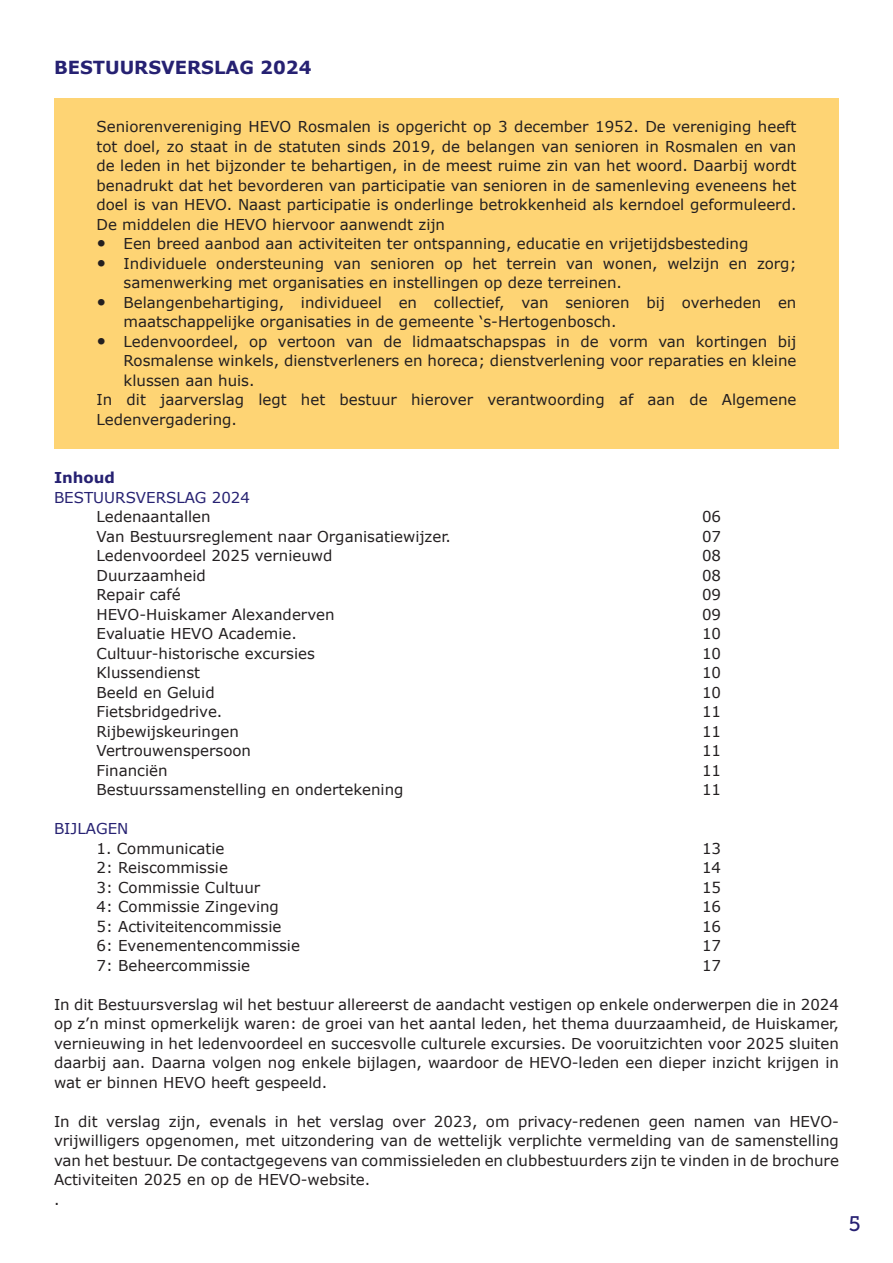
<style>
.page{position:relative;width:893px;height:1263px;background:#fff}
.page>*{position:absolute;margin:0;border:0;box-sizing:border-box;transform-origin:0 0}
.t1{font:21px "Museo Slab 500";color:#262072}
.t2{font:700 18px "Verdana";color:#262172}
.t3{font:15px/19.5px "Verdana";color:#231f20;text-align:justify}
.t4{font:15px "Verdana";color:#262172}
.t5{font:700 15px "Verdana";color:#262172}
.s1{font-size:18px}
</style>
<div class="page">
<div style="left:54px;top:98px;width:785px;height:351px;background:#fed474"></div>
<p class="t2" style="left:54px;top:54px;width:259px">BESTUURSVERSLAG 2024</p>
<p class="t3" style="left:97px;top:117px;width:701px">Seniorenvereniging HEVO Rosmalen is opgericht op 3 december 1952. De vereniging heeft tot doel, zo staat in de statuten sinds 2019, de belangen van senioren in Rosmalen en van de leden in het bijzonder te behartigen, in de meest ruime zin van het woord. Daarbij wordt benadrukt dat het bevorderen van participatie van senioren in de samenleving eveneens het doel is van HEVO. Naast participatie is onderlinge betrokkenheid als kerndoel geformuleerd.<br>De middelen die HEVO hiervoor aanwendt zijn</p>
<p class="t3" style="left:97px;top:234px;width:653px"><span class="s1">•</span> Een breed aanbod aan activiteiten ter ontspanning, educatie en vrijetijdsbesteding</p>
<p class="t3" style="left:124px;top:253px;width:674px;text-indent:-27px"><span class="s1">•</span> Individuele ondersteuning van senioren op het terrein van wonen, welzijn en zorg; samenwerking met organisaties en instellingen op deze terreinen.</p>
<p class="t3" style="left:124px;top:292px;width:674px;text-indent:-27px"><span class="s1">•</span> Belangenbehartiging, individueel en collectief, van senioren bij overheden en maatschappelijke organisaties in de gemeente ‘s-Hertogenbosch.</p>
<p class="t3" style="left:124px;top:331px;width:674px;text-indent:-27px"><span class="s1">•</span> Ledenvoordeel, op vertoon van de lidmaatschapspas in de vorm van kortingen bij Rosmalense winkels, dienstverleners en horeca; dienstverlening voor reparaties en kleine klussen aan huis.</p>
<p class="t3" style="left:97px;top:390px;width:701px">In dit jaarverslag legt het bestuur hierover verantwoording af aan de Algemene<br>Ledenvergadering.</p>
<p class="t5" style="left:54px;top:467px;width:63px">Inhoud</p>
<p class="t4" style="left:54px;top:487px;width:198px">BESTUURSVERSLAG 2024</p>
<p class="t3" style="left:97px;top:507px;width:116px">Ledenaantallen</p>
<p class="t3" style="left:702px;top:507px;width:21px">06</p>
<p class="t3" style="left:97px;top:526px;width:356px">Van Bestuursreglement naar Organisatiewijzer.</p>
<p class="t3" style="left:702px;top:526px;width:21px">07</p>
<p class="t3" style="left:97px;top:546px;width:238px">Ledenvoordeel 2025 vernieuwd</p>
<p class="t3" style="left:702px;top:546px;width:21px">08</p>
<p class="t3" style="left:97px;top:565px;width:111px">Duurzaamheid</p>
<p class="t3" style="left:702px;top:565px;width:21px">08</p>
<p class="t3" style="left:97px;top:585px;width:86px">Repair café</p>
<p class="t3" style="left:702px;top:585px;width:21px">09</p>
<p class="t3" style="left:97px;top:604px;width:239px">HEVO-Huiskamer Alexanderven</p>
<p class="t3" style="left:702px;top:604px;width:21px">09</p>
<p class="t3" style="left:97px;top:624px;width:202px">Evaluatie HEVO Academie.</p>
<p class="t3" style="left:702px;top:624px;width:21px">10</p>
<p class="t3" style="left:97px;top:643px;width:220px">Cultuur-historische excursies</p>
<p class="t3" style="left:702px;top:643px;width:21px">10</p>
<p class="t3" style="left:97px;top:663px;width:105px">Klussendienst</p>
<p class="t3" style="left:702px;top:663px;width:21px">10</p>
<p class="t3" style="left:97px;top:682px;width:120px">Beeld en Geluid</p>
<p class="t3" style="left:702px;top:682px;width:21px">10</p>
<p class="t3" style="left:97px;top:702px;width:127px">Fietsbridgedrive.</p>
<p class="t3" style="left:702px;top:702px;width:21px">11</p>
<p class="t3" style="left:97px;top:721px;width:144px">Rijbewijskeuringen</p>
<p class="t3" style="left:702px;top:721px;width:21px">11</p>
<p class="t3" style="left:97px;top:741px;width:156px">Vertrouwenspersoon</p>
<p class="t3" style="left:702px;top:741px;width:21px">11</p>
<p class="t3" style="left:97px;top:760px;width:73px">Financiën</p>
<p class="t3" style="left:702px;top:760px;width:21px">11</p>
<p class="t3" style="left:97px;top:780px;width:309px">Bestuurssamenstelling en ondertekening</p>
<p class="t3" style="left:702px;top:780px;width:21px">11</p>
<p class="t4" style="left:54px;top:818px;width:76px">BIJLAGEN</p>
<p class="t3" style="left:97px;top:838px;width:129px">1. Communicatie</p>
<p class="t3" style="left:702px;top:838px;width:21px">13</p>
<p class="t3" style="left:97px;top:858px;width:133px">2: Reiscommissie</p>
<p class="t3" style="left:702px;top:858px;width:21px">14</p>
<p class="t3" style="left:97px;top:877px;width:165px">3: Commissie Cultuur</p>
<p class="t3" style="left:702px;top:877px;width:21px">15</p>
<p class="t3" style="left:97px;top:897px;width:184px">4: Commissie Zingeving</p>
<p class="t3" style="left:702px;top:897px;width:21px">16</p>
<p class="t3" style="left:97px;top:916px;width:186px">5: Activiteitencommissie</p>
<p class="t3" style="left:702px;top:916px;width:21px">16</p>
<p class="t3" style="left:97px;top:936px;width:205px">6: Evenementencommissie</p>
<p class="t3" style="left:702px;top:936px;width:21px">17</p>
<p class="t3" style="left:97px;top:955px;width:155px">7: Beheercommissie</p>
<p class="t3" style="left:702px;top:955px;width:21px">17</p>
<p class="t3" style="left:54px;top:994px;width:786px">In dit Bestuursverslag wil het bestuur allereerst de aandacht vestigen op enkele onderwerpen die in 2024 op z’n minst opmerkelijk waren: de groei van het aantal leden, het thema duurzaamheid, de Huiskamer, vernieuwing in het ledenvoordeel en succesvolle culturele excursies. De vooruitzichten voor 2025 sluiten daarbij aan. Daarna volgen nog enkele bijlagen, waardoor de HEVO-leden een dieper inzicht krijgen in wat er binnen HEVO heeft gespeeld.</p>
<p class="t3" style="left:54px;top:1111px;width:786px">In dit verslag zijn, evenals in het verslag over 2023, om privacy-redenen geen namen van HEVO&shy;vrijwilligers opgenomen, met uitzondering van de wettelijk verplichte vermelding van de samenstelling van het bestuur. De contactgegevens van commissieleden en clubbestuurders zijn te vinden in de brochure Activiteiten 2025 en op de HEVO-website.</p>
<p class="t3" style="left:54px;top:1189px;width:7px">.</p>
<h1 class="t1" style="left:849px;top:1212px;width:13px">5</h1>
</div>
